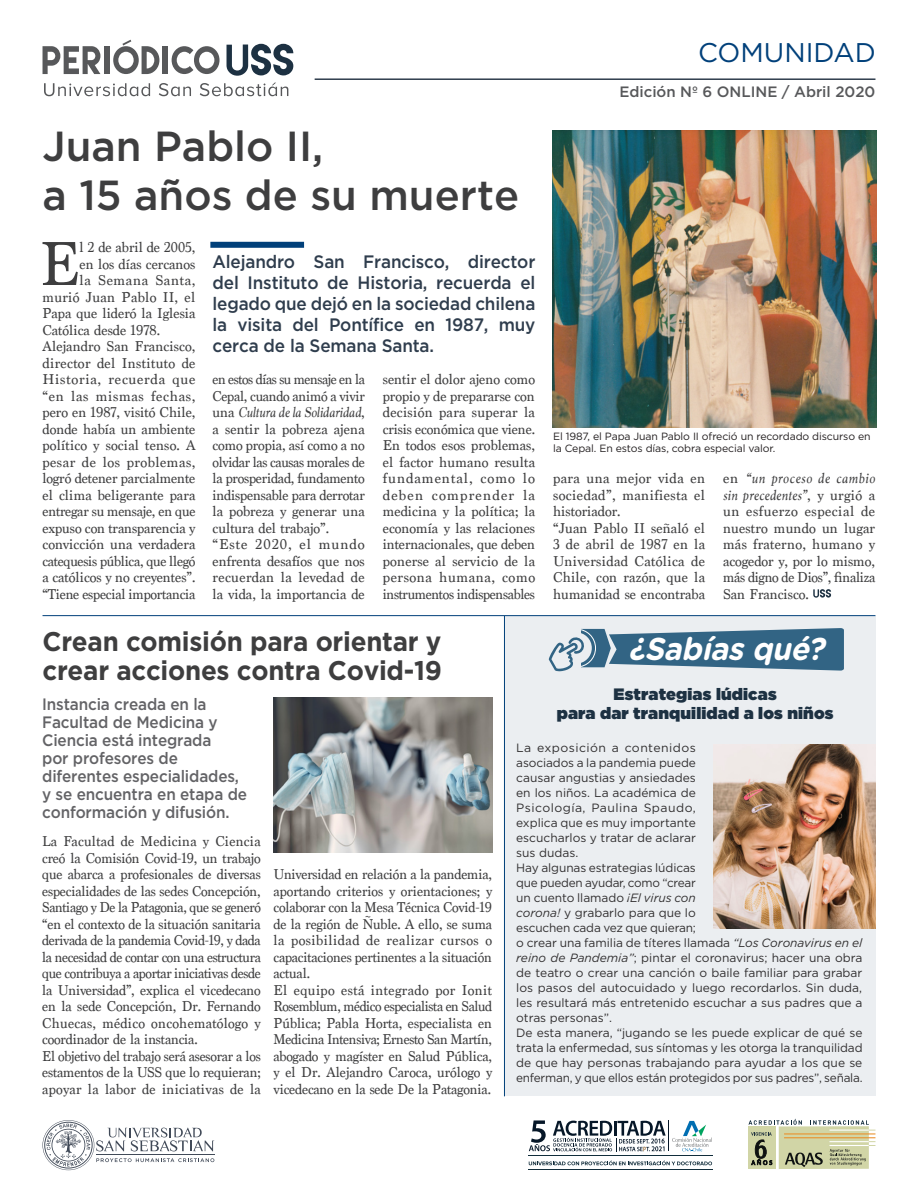
<style>
.page{position:relative;width:918px;height:1188px;background:#fff}
.page>*{position:absolute;margin:0;border:0;box-sizing:border-box;transform-origin:0 0}
.TXT_CENTRAL{font:64.8px "Marion";color:#3e3e3f;scale:.96 1}
.TIT_NEW{font:500 42px/49.5px "Gotham";color:#3e3e3f}
.EPIGRAFE_OK{font:italic 700 31.65px "Gotham Rounded";color:#fff;scale:.96 1}
.TITULO_3{font:700 27px/28.5px "Gotham";letter-spacing:-.01em;color:#3e3e3f;scale:.96 1}
.t1{font:27px "Gotham";color:#01407a}
.BAJADA_OK{font:500 18px/21px "Gotham";letter-spacing:-.01em;color:#2f3d4d;text-align:justify;scale:.95 1}
.destake_2{font:500 16.5px/18px "Gotham";letter-spacing:-.01em;color:#636366;scale:.93 1}
.TITULO_sabias_ke{font:900 16.5px/19.5px "Gotham";letter-spacing:.01em;color:#1d3142;text-align:center}
.TXT_CENTRAL-2{font:15px/16.5px "Marion";color:#3e3e3f;text-align:justify;scale:.96 1}
.TXT_CENTRAL-3{font:15px/16.5px "Marion";color:#3e3e3f;text-align:justify;scale:.95 1}
.TXT_CENTRAL-4{font:15px/16.5px "Marion";color:#3e3e3f;text-align:justify;scale:.94 1}
.TXT_CENTRAL-5{font:15px/16.5px "Marion";color:#3e3e3f;text-align:justify}
.TXT_CENTRAL-6{font:15px/16.5px "Marion";color:#3e3e3f;text-align:justify;scale:.93 1}
.t2{font:500 15px "Gotham";color:#57585a}
.TXT_CENTRAL-7{font:15px "Marion";letter-spacing:.02em;color:#3e3e3f}
.TXT_CENTRAL-8{font:15px "Marion";letter-spacing:.04em;color:#3e3e3f}
.TXT_sabias_ke{font:12px/15px "Gotham";color:#312f30;text-align:justify}
.LEC_DE_FOTO{font:10.5px/12px "Gotham";letter-spacing:-.01em;color:#231f20}
.s1{font-style:italic}
</style>
<div class="page">
<div style="left:505px;top:616px;width:370px;height:480px;background:#ebeef1"></div>
<svg style="left:227px;top:44px;width:66px;height:32px"></svg>
<svg style="left:43px;top:46px;width:57px;height:28px"></svg>
<div style="left:104px;top:46px;width:5px;height:28px;background:#57585a"></div>
<div style="left:162px;top:46px;width:6px;height:28px;background:#57585a"></div>
<svg style="left:172px;top:46px;width:48px;height:28px"></svg>
<svg style="left:113px;top:40px;width:46px;height:34px"></svg>
<svg style="left:44px;top:83px;width:244px;height:13px"></svg>
<hr style="left:315px;top:78px;width:560px;height:2px;background:#2f3d4d">
<svg style="left:672px;top:1121px;width:40px;height:30px"></svg>
<hr style="left:669px;top:1120px;width:1px;height:31px;background:#061728">
<svg style="left:529px;top:1120px;width:137px;height:32px"></svg>
<svg style="left:529px;top:1160px;width:183px;height:5px"></svg>
<hr style="left:528px;top:1169px;width:184px;height:1px;background:#112d3b">
<hr style="left:528px;top:1156px;width:184px;height:1px;background:#112d3b">
<div style="left:748px;top:1126px;width:28px;height:43px;background:#d1d5a6"></div>
<div style="left:779px;top:1126px;width:90px;height:43px;background:#d1d5a6"></div>
<svg style="left:785px;top:1153px;width:38px;height:14px"></svg>
<hr style="left:784px;top:1133px;width:91px;height:1px;background:#ea8d27">
<hr style="left:784px;top:1137px;width:91px;height:1px;background:#ea8d27">
<hr style="left:829px;top:1141px;width:40px;height:1px;background:#fff">
<hr style="left:829px;top:1145px;width:40px;height:1px;background:#fff">
<svg style="left:830px;top:1141px;width:45px;height:25px"></svg>
<svg style="left:751px;top:1132px;width:21px;height:34px"></svg>
<svg style="left:748px;top:1119px;width:54px;height:6px"></svg>
<svg style="left:810px;top:1120px;width:65px;height:11px"></svg>
<svg style="left:43px;top:1120px;width:171px;height:50px"></svg>
<hr style="left:504px;top:616px;width:1px;height:480px;background:#01407a">
<hr style="left:43px;top:615px;width:832px;height:1px;background:#01407a">
<div style="left:210px;top:242px;width:94px;height:6px;background:#01407a"></div>
<svg style="left:549px;top:628px;width:295px;height:43px"></svg>
<img style="left:714px;top:744px;width:161px;height:185px">
<img style="left:274px;top:698px;width:218px;height:155px">
<img style="left:553px;top:131px;width:324px;height:296px">
<svg style="left:813px;top:589px;width:18px;height:9px"></svg>
<p class="t1" style="left:698px;top:35px;width:179px">COMUNIDAD</p>
<p class="t2" style="left:619px;top:83px;width:258px">Edición Nº 6 ONLINE / Abril 2020</p>
<p class="TIT_NEW" style="left:43px;top:120px;width:478px">Juan Pablo II,<br>a 15 años de su muerte</p>
<p class="TXT_CENTRAL" style="left:40px;top:225px;width:43px">E</p>
<p class="TXT_CENTRAL-2" style="left:80px;top:239px;width:122px">l 2 de abril de 2005,</p>
<p class="BAJADA_OK" style="left:213px;top:250px;width:341px">Alejandro San Francisco, director del Instituto de Historia, recuerda el legado que dejó en la sociedad chilena la visita del Pontífice en 1987, muy cerca de la Semana Santa.</p>
<p class="TXT_CENTRAL-2" style="left:80px;top:256px;width:122px">en los días cercanos</p>
<p class="TXT_CENTRAL-8" style="left:80px;top:271px;width:117px">la Semana Santa,</p>
<p class="TXT_CENTRAL-7" style="left:43px;top:288px;width:154px">murió Juan Pablo II, el</p>
<p class="TXT_CENTRAL-2" style="left:43px;top:305px;width:161px">Papa que lideró la Iglesia</p>
<p class="TXT_CENTRAL-2" style="left:43px;top:322px;width:124px">Católica desde 1978.</p>
<p class="TXT_CENTRAL-2" style="left:43px;top:338px;width:161px">Alejandro San Francisco, director del Instituto de Historia, recuerda que “en las mismas fechas, pero en 1987, visitó Chile, donde había un ambiente político y social tenso. A pesar de los problemas, logró detener parcialmente el clima beligerante para entregar su mensaje, en que expuso con transparencia y convicción una verdadera catequesis pública, que llegó a católicos y no creyentes”.</p>
<p class="TXT_CENTRAL-3" style="left:43px;top:586px;width:163px">“Tiene especial importancia</p>
<p class="TITULO_3" style="left:43px;top:627px;width:418px">Crean comisión para orientar y crear acciones contra Covid-19</p>
<p class="destake_2" style="left:42px;top:695px;width:222px">Instancia creada en la<br>Facultad de Medicina y<br>Ciencia está integrada<br>por profesores de diferentes especialidades, y se encuentra en etapa de conformación y difusión.</p>
<p class="TXT_CENTRAL-6" style="left:213px;top:371px;width:165px">en estos días su mensaje en la Cepal, cuando animó a vivir una <span class="s1">Cultura de la Solidaridad</span>, a sentir la pobreza ajena como propia, así como a no olvidar las causas morales de la prosperidad, fundamento indispensable para derrotar la pobreza y generar una cultura del trabajo”.</p>
<p class="TXT_CENTRAL-5" style="left:213px;top:536px;width:154px">“Este 2020, el mundo enfrenta desafíos que nos recuerdan la levedad de la vida, la importancia de</p>
<p class="TXT_CENTRAL-2" style="left:383px;top:371px;width:160px">sentir el dolor ajeno como propio y de prepararse con decisión para superar la crisis económica que viene.<br>En todos esos problemas, el factor humano resulta fundamental, como lo deben comprender la medicina y la política; la economía y las relaciones internacionales, que deben ponerse al servicio de la persona humana, como instrumentos indispensables</p>
<p class="LEC_DE_FOTO" style="left:553px;top:430px;width:319px">El 1987, el Papa Juan Pablo II ofreció un recordado discurso en la Cepal. En estos días, cobra especial valor.</p>
<p class="TXT_CENTRAL-5" style="left:553px;top:470px;width:154px">para una mejor vida en sociedad”, manifiesta el historiador.</p>
<p class="TXT_CENTRAL-2" style="left:553px;top:520px;width:160px">“Juan Pablo II señaló el 3 de abril de 1987 en la Universidad Católica de Chile, con razón, que la humanidad se encontraba</p>
<p class="TXT_CENTRAL-5" style="left:723px;top:470px;width:154px">en <span class="s1">“un proceso de cambio sin precedentes”</span>, y urgió a un esfuerzo especial de nuestro mundo un lugar más fraterno, humano y acogedor y, por lo mismo, más digno de Dios”, finaliza San Francisco.</p>
<p class="EPIGRAFE_OK" style="left:628px;top:625px;width:215px">¿Sabíasqué?</p>
<p class="TITULO_sabias_ke" style="left:557px;top:684px;width:278px">Estrategias lúdicas<br>para dar tranquilidad a los niños</p>
<p class="TXT_sabias_ke" style="left:516px;top:740px;width:181px">La exposición a contenidos asociados a la pandemia puede causar angustias y ansiedades en los niños. La académica de Psicología, Paulina Spaudo, explica que es muy importante escucharlos y tratar de aclarar sus dudas.</p>
<p class="TXT_sabias_ke" style="left:516px;top:860px;width:348px;text-align:left">Hay algunas estrategias lúdicas<br>que pueden ayudar, como “crear<br>un cuento llamado <span class="s1">¡El virus con<br>corona!</span> y grabarlo para que lo<br>escuchen cada vez que quieran;<br>o crear una familia de títeres llamada <span class="s1">“Los Coronavirus en el reino de Pandemia”</span>; pintar el coronavirus; hacer una obra de teatro o crear una canción o baile familiar para grabar los pasos del autocuidado y luego recordarlos. Sin duda, les resultará más entretenido escuchar a sus padres que a otras personas”.</p>
<p class="TXT_sabias_ke" style="left:516px;top:1025px;width:348px">De esta manera, “jugando se les puede explicar de qué se trata la enfermedad, sus síntomas y les otorga la tranquilidad de que hay personas trabajando para ayudar a los que se enferman, y que ellos están protegidos por sus padres”, señala.</p>
<p class="TXT_CENTRAL-3" style="left:42px;top:833px;width:232px">La Facultad de Medicina y Ciencia creó la Comisión Covid-19, un trabajo que abarca a profesionales de diversas especialidades de las sedes Concepción, Santiago y De la Patagonia, que se generó “en el contexto de la situación sanitaria derivada de la pandemia Covid-19, y dada la necesidad de contar con una estructura que contribuya a aportar iniciativas desde la Universidad”, explica el vicedecano en la sede Concepción, Dr. Fernando Chuecas, médico oncohematólogo y coordinador de la instancia.</p>
<p class="TXT_CENTRAL-4" style="left:42px;top:1048px;width:234px">El objetivo del trabajo será asesorar a los estamentos de la USS que lo requieran; apoyar la labor de iniciativas de la</p>
<p class="TXT_CENTRAL-4" style="left:274px;top:866px;width:234px">Universidad en relación a la pandemia, aportando criterios y orientaciones; y colaborar con la Mesa Técnica Covid-19 de la región de Ñuble. A ello, se suma la posibilidad de realizar cursos o capacitaciones pertinentes a la situación actual.</p>
<p class="TXT_CENTRAL-2" style="left:274px;top:982px;width:229px">El equipo está integrado por Ionit Rosemblum, médico especialista en Salud Pública; Pabla Horta, especialista en Medicina Intensiva; Ernesto San Martín, abogado y magíster en Salud Pública, y el Dr. Alejandro Caroca, urólogo y vicedecano en la sede De la Patagonia.</p>
</div>
